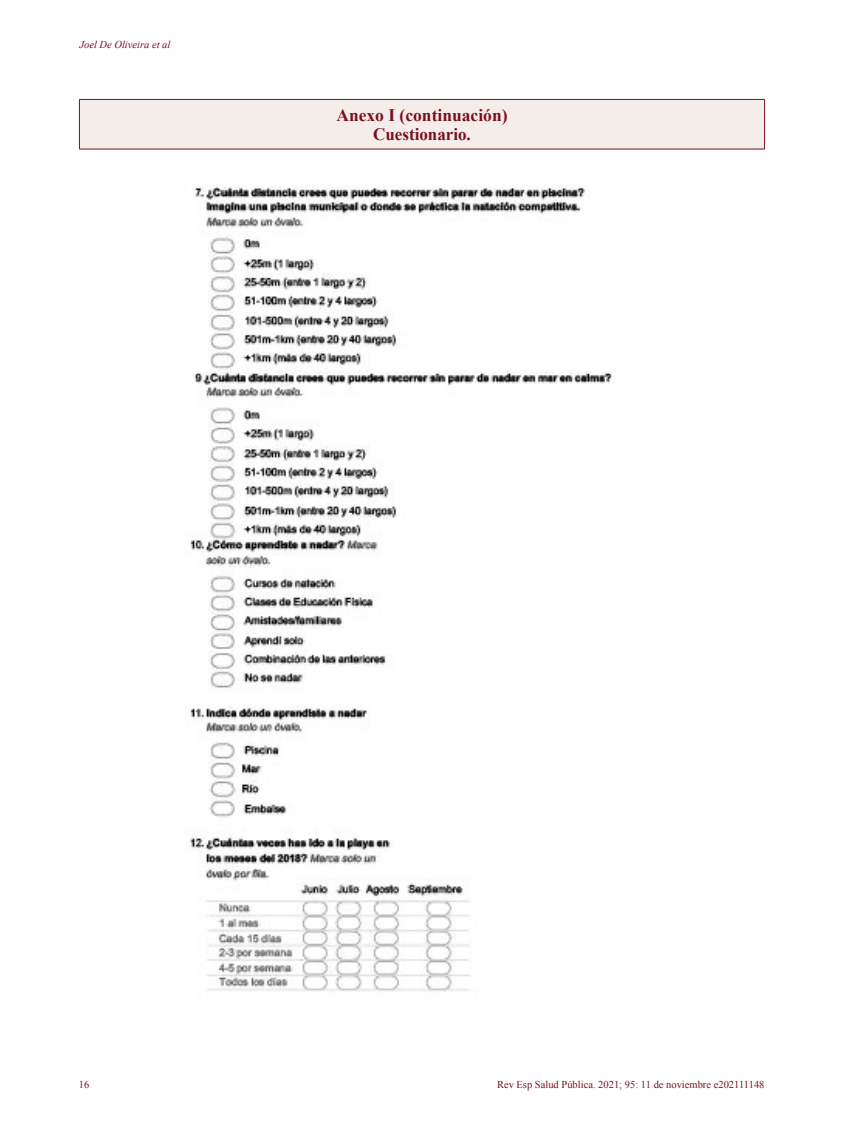
<style>
.page{position:relative;width:844px;height:1141px;background:#fff}
.page>*{position:absolute;margin:0;border:0;box-sizing:border-box;transform-origin:0 0}
.t1{font:700 17.5px/19.2px "Times New Roman";color:#79101e;text-align:center}
.t2{font:10.5px "Times New Roman";color:#79101e}
.t3{font:italic 10.5px "Times New Roman";color:#7a071e}
</style>
<div class="page">
<div style="left:79px;top:99px;width:685px;height:50px;background:#f4edea"></div>
<hr style="left:79px;top:100px;width:1px;height:49px;background:#79101e">
<hr style="left:764px;top:100px;width:1px;height:49px;background:#79101e">
<hr style="left:79px;top:99px;width:685px;height:1px;background:#79101e">
<hr style="left:79px;top:149px;width:685px;height:1px;background:#79101e">
<img style="left:189px;top:185px;width:423px;height:807px">
<p class="t3" style="left:79px;top:38px;width:92px">Joel De Oliveira et al</p>
<h1 class="t1" style="left:336px;top:105px;width:173px">Anexo I (continuación)<br>Cuestionario.</h1>
<p class="t2" style="left:79px;top:1077px;width:12px">16</p>
<p class="t2" style="left:497px;top:1077px;width:269px">Rev Esp Salud Pública. 2021; 95: 11 de noviembre e202111148</p>
</div>
